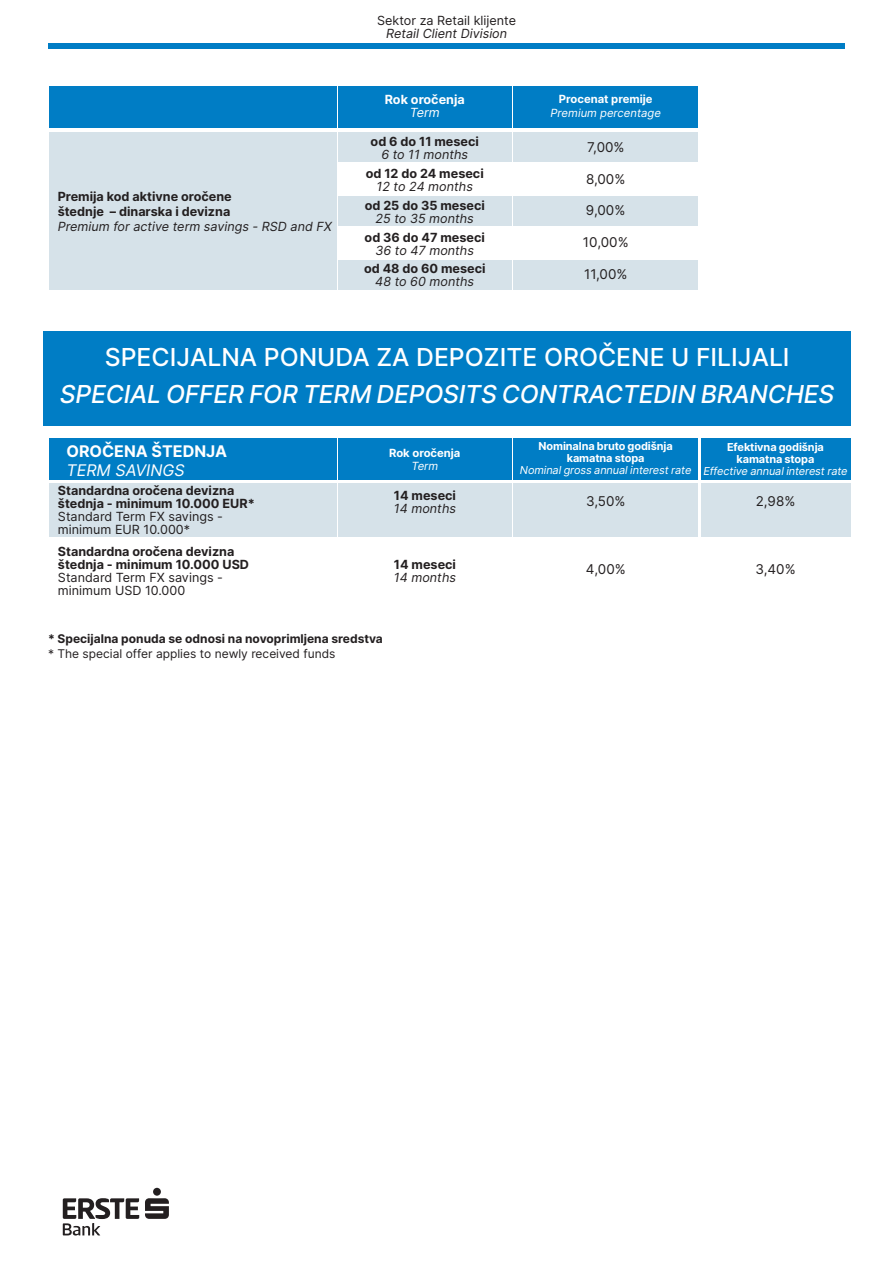
<style>
.page{position:relative;width:893px;height:1262px;background:#fff}
.page>*{position:absolute;margin:0;border:0;box-sizing:border-box;transform-origin:0 0}
.t1{font:italic 500 24.75px "Inter";letter-spacing:-.01em;color:#fff}
.t2{font:500 24.75px "Inter";color:#fff}
.t3{font:700 16.05px "Inter";color:#fff}
.t4{font:italic 16.05px "Inter";color:#fff}
.t5{font:13.5px "Inter";color:#231f20}
.t6{font:700 12.6px/12.9px "Inter";color:#231f20}
.t7{font:italic 12.6px "Inter";color:#231f20}
.t8{font:12.6px/12.9px "Inter";color:#231f20}
.t9{font:700 12.6px "Inter";color:#fff}
.t10{font:italic 12.6px "Inter";color:#fff}
.t11{font:700 12px "Inter";color:#231f20}
.t12{font:12px "Inter";color:#231f20}
.t13{font:700 11.25px "Inter";color:#fff}
.t14{font:italic 11.25px "Inter";color:#fff}
.t15{font:700 10.95px/12px "Inter";letter-spacing:-.01em;color:#fff;text-align:center}
.t16{font:italic 10.95px "Inter";letter-spacing:-.01em;color:#fff}
</style>
<div class="page">
<div style="left:43px;top:331px;width:807px;height:94px;background:#007dc5"></div>
<div style="left:49px;top:438px;width:287px;height:42px;background:#007dc5"></div>
<div style="left:338px;top:438px;width:173px;height:42px;background:#007dc5"></div>
<div style="left:513px;top:438px;width:185px;height:42px;background:#007dc5"></div>
<div style="left:700px;top:438px;width:150px;height:42px;background:#007dc5"></div>
<div style="left:49px;top:483px;width:287px;height:54px;background:#d6e2e9"></div>
<div style="left:338px;top:483px;width:173px;height:54px;background:#d6e2e9"></div>
<div style="left:513px;top:483px;width:185px;height:54px;background:#d6e2e9"></div>
<div style="left:700px;top:483px;width:150px;height:54px;background:#d6e2e9"></div>
<div style="left:49px;top:44px;width:795px;height:5px;background:#007dc5"></div>
<svg style="left:145px;top:1198px;width:24px;height:20px"></svg>
<div style="left:153px;top:1187px;width:8px;height:8px;background:#231f20;border-radius:50%"></div>
<svg style="left:63px;top:1198px;width:76px;height:37px"></svg>
<div style="left:49px;top:86px;width:287px;height:42px;background:#007dc5"></div>
<div style="left:338px;top:132px;width:173px;height:30px;background:#d6e2e9"></div>
<div style="left:338px;top:196px;width:173px;height:30px;background:#d6e2e9"></div>
<div style="left:338px;top:260px;width:173px;height:29px;background:#d6e2e9"></div>
<div style="left:338px;top:86px;width:173px;height:42px;background:#007dc5"></div>
<div style="left:513px;top:132px;width:185px;height:30px;background:#d6e2e9"></div>
<div style="left:513px;top:196px;width:185px;height:30px;background:#d6e2e9"></div>
<div style="left:513px;top:260px;width:185px;height:29px;background:#d6e2e9"></div>
<div style="left:513px;top:86px;width:185px;height:42px;background:#007dc5"></div>
<div style="left:49px;top:260px;width:287px;height:29px;background:#d6e2e9"></div>
<div style="left:49px;top:132px;width:287px;height:139px;background:#d6e2e9"></div>
<p class="t6" style="left:58px;top:190px;width:176px;line-height:15.3px">Premija kod aktivne oročene štednje – dinarska i devizna</p>
<p class="t7" style="left:58px;top:222px;width:276px">Premium for active term savings - RSD and FX</p>
<p class="t8" style="left:377px;top:15px;width:140px">Sektor za Retail klijente</p>
<p class="t7" style="left:386px;top:29px;width:123px">Retail Client Division</p>
<p class="t9" style="left:385px;top:95px;width:81px">Rok oročenja</p>
<p class="t10" style="left:410px;top:108px;width:32px">Term</p>
<p class="t6" style="left:370px;top:136px;width:110px">od 6 do 11 meseci</p>
<p class="t7" style="left:381px;top:150px;width:88px">6 to 11 months</p>
<p class="t6" style="left:366px;top:168px;width:120px">od 12 do 24 meseci</p>
<p class="t7" style="left:376px;top:182px;width:98px">12 to 24 months</p>
<p class="t6" style="left:364px;top:200px;width:122px">od 25 do 35 meseci</p>
<p class="t7" style="left:375px;top:213px;width:100px">25 to 35 months</p>
<p class="t6" style="left:364px;top:232px;width:122px">od 36 do 47 meseci</p>
<p class="t7" style="left:375px;top:245px;width:100px">36 to 47 months</p>
<p class="t6" style="left:364px;top:264px;width:123px">od 48 do 60 meseci</p>
<p class="t7" style="left:375px;top:277px;width:100px">48 to 60 months</p>
<p class="t13" style="left:559px;top:95px;width:95px">Procenat premije</p>
<p class="t14" style="left:550px;top:108px;width:112px">Premium percentage</p>
<p class="t5" style="left:587px;top:142px;width:39px">7,00%</p>
<p class="t5" style="left:586px;top:174px;width:41px">8,00%</p>
<p class="t5" style="left:586px;top:205px;width:41px">9,00%</p>
<p class="t5" style="left:583px;top:237px;width:47px">10,00%</p>
<p class="t5" style="left:584px;top:269px;width:45px">11,00%</p>
<h1 class="t2" style="left:105px;top:342px;width:686px">SPECIJALNA PONUDA ZA DEPOZITE OROČENE U FILIJALI</h1>
<h1 class="t1" style="left:60px;top:379px;width:776px">SPECIAL OFFER FOR TERM DEPOSITS CONTRACTEDIN BRANCHES</h1>
<p class="t3" style="left:66px;top:445px;width:162px">OROČENA ŠTEDNJA</p>
<p class="t4" style="left:66px;top:465px;width:120px">TERM SAVINGS</p>
<p class="t6" style="left:58px;top:486px;width:198px">Standardna oročena devizna štednja - minimum 10.000 EUR*</p>
<p class="t8" style="left:58px;top:511px;width:166px">Standard Term FX savings - minimum EUR 10.000*</p>
<p class="t6" style="left:58px;top:546px;width:193px">Standardna oročena devizna štednja - minimum 10.000 USD</p>
<p class="t8" style="left:58px;top:572px;width:166px">Standard Term FX savings - minimum USD 10.000</p>
<p class="t13" style="left:389px;top:448px;width:73px">Rok oročenja</p>
<p class="t14" style="left:411px;top:462px;width:28px">Term</p>
<p class="t6" style="left:394px;top:490px;width:64px">14 meseci</p>
<p class="t7" style="left:394px;top:504px;width:64px">14 months</p>
<p class="t6" style="left:394px;top:559px;width:64px">14 meseci</p>
<p class="t7" style="left:394px;top:572px;width:64px">14 months</p>
<p class="t11" style="left:48px;top:634px;width:336px">* Specijalna ponuda se odnosi na novoprimljena sredstva</p>
<p class="t12" style="left:48px;top:649px;width:289px">* The special offer applies to newly received funds</p>
<p class="t15" style="left:538px;top:441px;width:136px">Nominalna bruto godišnja kamatna stopa</p>
<p class="t16" style="left:520px;top:466px;width:173px">Nominal gross annual interest rate</p>
<p class="t5" style="left:586px;top:496px;width:41px">3,50%</p>
<p class="t15" style="left:727px;top:442px;width:98px">Efektivna godišnja kamatna stopa</p>
<p class="t16" style="left:703px;top:467px;width:146px">Effective annual interest rate</p>
<p class="t5" style="left:755px;top:496px;width:41px">2,98%</p>
<p class="t5" style="left:585px;top:564px;width:41px">4,00%</p>
<p class="t5" style="left:755px;top:564px;width:42px">3,40%</p>
</div>
